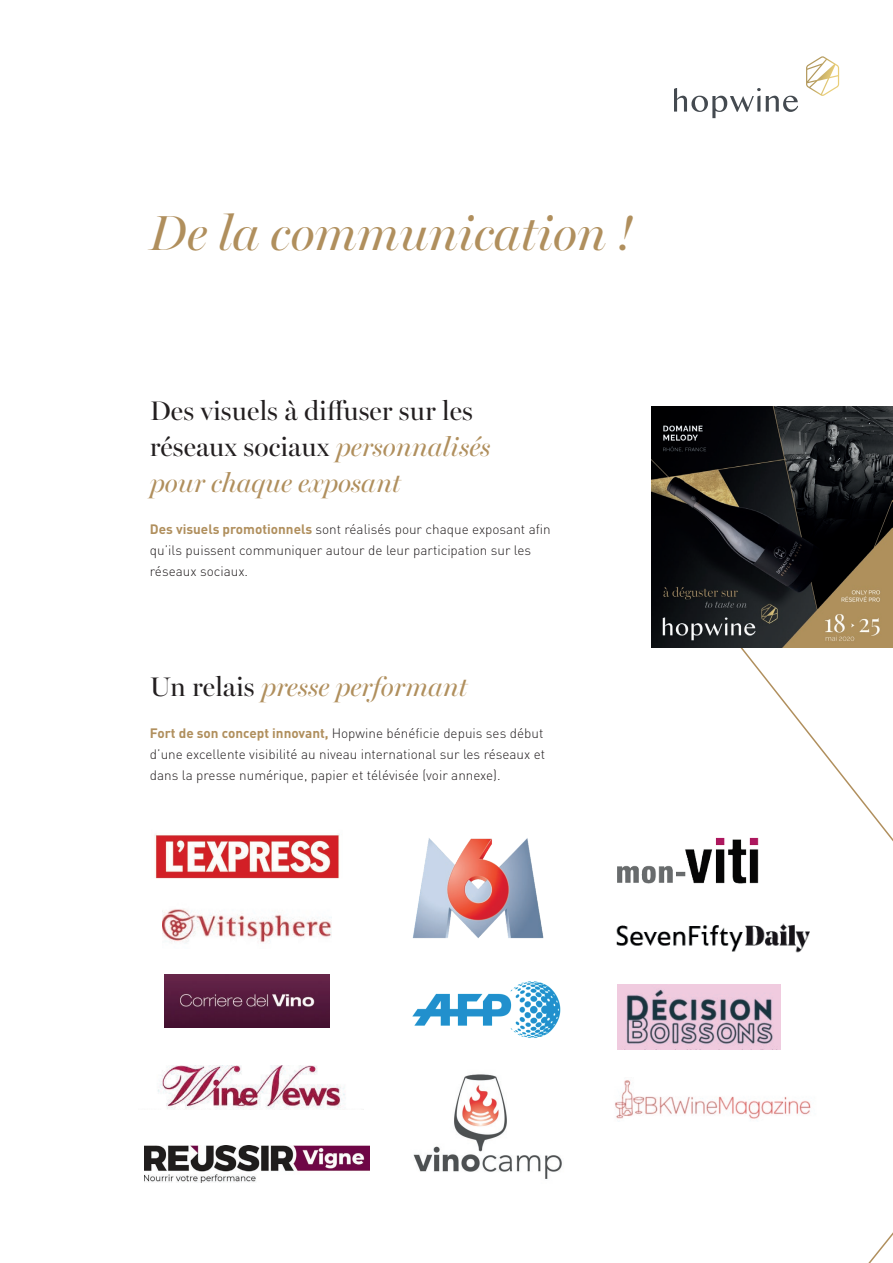
<style>
.page{position:relative;width:893px;height:1263px;background:#fff}
.page>*{position:absolute;margin:0;border:0;box-sizing:border-box;transform-origin:0 0}
.t1{font:italic 49.5px "Miller Banner";color:#b08f5d}
.t2{font:27px/36px "Miller Banner";color:#231f20}
.t3{font:italic 27px "Miller Banner";color:#b08f5d}
.t4{font:300 13.5px/21px "DIN";color:#231f20}
.s1{font-style:italic;color:#b08f5d}
.s2{font-weight:700;color:#b08f5d}
.s3{font-style:normal;color:#231f20}
</style>
<div class="page">
<svg style="left:674px;top:88px;width:124px;height:30px"></svg>
<svg style="left:806px;top:56px;width:33px;height:40px"></svg>
<svg style="left:740px;top:648px;width:153px;height:194px"></svg>
<img style="left:651px;top:406px;width:242px;height:242px">
<img style="left:412px;top:981px;width:149px;height:57px">
<img style="left:413px;top:1074px;width:149px;height:105px">
<img style="left:145px;top:1145px;width:225px;height:38px">
<img style="left:154px;top:834px;width:186px;height:45px">
<img style="left:158px;top:1065px;width:187px;height:45px">
<img style="left:412px;top:838px;width:132px;height:101px">
<img style="left:164px;top:975px;width:166px;height:52px">
<svg style="left:868px;top:1232px;width:25px;height:31px"></svg>
<img style="left:162px;top:909px;width:169px;height:35px">
<img style="left:616px;top:923px;width:194px;height:30px">
<img style="left:617px;top:985px;width:164px;height:65px">
<img style="left:618px;top:837px;width:142px;height:47px">
<div style="left:606px;top:837px;width:59px;height:26px;background:#fff"></div>
<img style="left:615px;top:1080px;width:196px;height:39px">
<h1 class="t1" style="left:150px;top:204px;width:484px">De la communication !</h1>
<h2 class="t2" style="left:150px;top:393px;width:342px">Des visuels à diffuser sur les réseaux sociaux <span class="s1">personnalisés pour chaque exposant</span></h2>
<p class="t4" style="left:150px;top:519px;width:402px"><span class="s2">Des visuels promotionnels</span> sont réalisés pour chaque exposant afin qu’ils puissent communiquer autour de leur participation sur les réseaux sociaux.</p>
<h2 class="t3" style="left:150px;top:671px;width:319px"><span class="s3">Un relais</span> presse performant</h2>
<p class="t4" style="left:150px;top:723px;width:397px"><span class="s2">Fort de son concept innovant,</span> Hopwine bénéficie depuis ses début d’une excellente visibilité au niveau international sur les réseaux et dans la presse numérique, papier et télévisée (voir annexe).</p>
</div>
